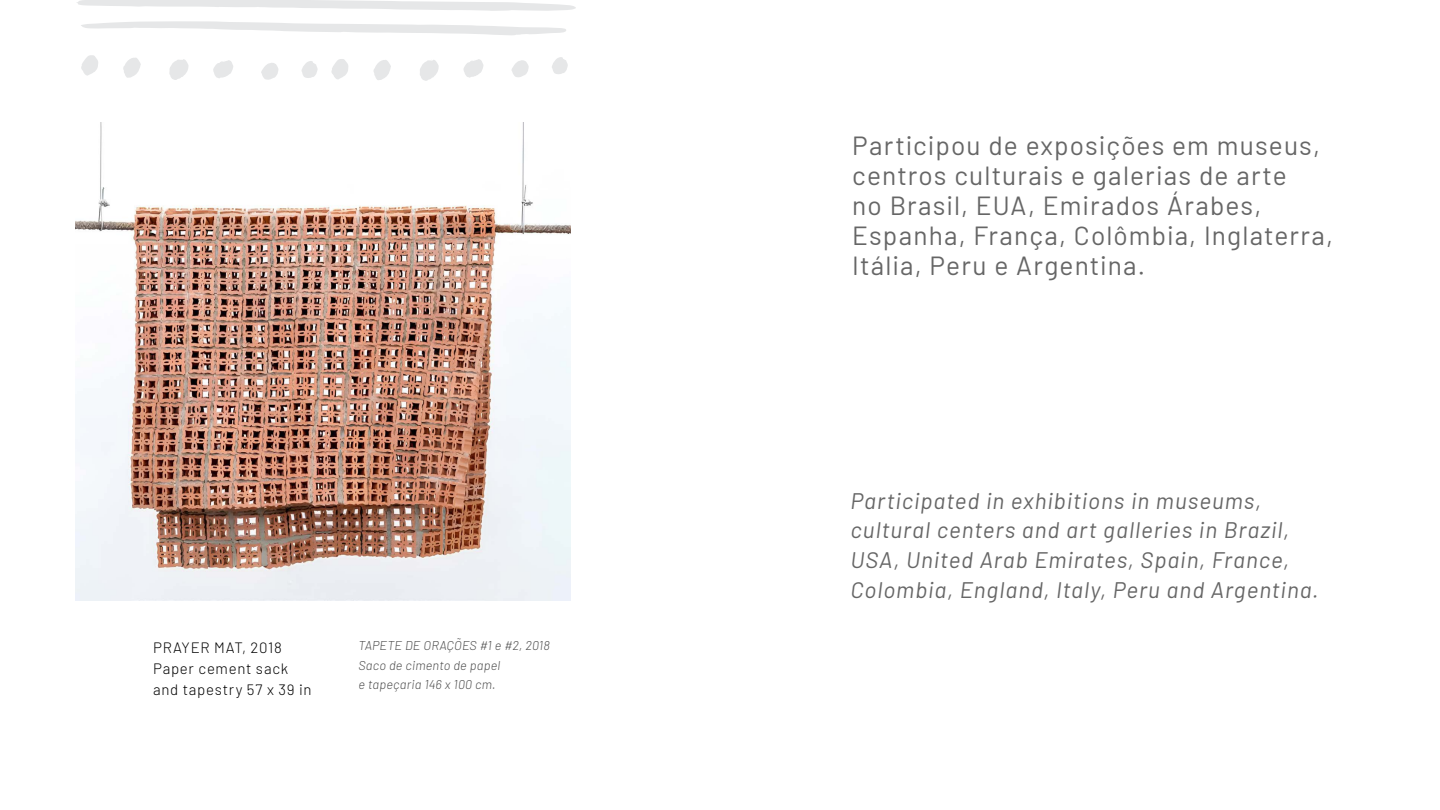
<style>
.page{position:relative;width:1440px;height:810px;background:#fff}
.page>*{position:absolute;margin:0;border:0;box-sizing:border-box;transform-origin:0 0}
.t1{font:26.25px/30px "Barlow";letter-spacing:.045em;color:#666}
.t2{font:italic 22.5px/30px "Barlow";letter-spacing:.045em;color:#666}
.t3{font:300 15px/21px "Barlow";letter-spacing:.05em;color:#000}
.t4{font:italic 300 12.75px/19.5px "Barlow";letter-spacing:.015em;color:#4d4d4d}
</style>
<div class="page">
<img style="left:75px;top:122px;width:496px;height:479px">
<svg style="left:123px;top:58px;width:18px;height:20px"></svg>
<svg style="left:81px;top:55px;width:17px;height:21px"></svg>
<svg style="left:301px;top:61px;width:17px;height:17px"></svg>
<svg style="left:169px;top:59px;width:20px;height:21px"></svg>
<svg style="left:261px;top:63px;width:18px;height:17px"></svg>
<svg style="left:213px;top:60px;width:20px;height:18px"></svg>
<svg style="left:373px;top:60px;width:18px;height:20px"></svg>
<svg style="left:331px;top:59px;width:17px;height:20px"></svg>
<svg style="left:552px;top:57px;width:16px;height:17px"></svg>
<svg style="left:420px;top:60px;width:19px;height:21px"></svg>
<svg style="left:512px;top:60px;width:17px;height:17px"></svg>
<svg style="left:463px;top:59px;width:21px;height:19px"></svg>
<svg style="left:81px;top:21px;width:485px;height:14px"></svg>
<svg style="left:77px;top:0;width:499px;height:11px"></svg>
<p class="t3" style="left:153px;top:635px;width:160px">PRAYER MAT, 2018<br>Paper cement sack and tapestry 57 x 39 in</p>
<p class="t4" style="left:358px;top:635px;width:193px">TAPETE DE ORAÇÕES #1 e #2, 2018<br>Saco de cimento de papel<br>e tapeçaria 146 x 100 cm.</p>
<p class="t1" style="left:852px;top:128px;width:482px">Participou de exposições em museus, centros culturais e galerias de arte<br>no Brasil, EUA, Emirados Árabes, Espanha, França, Colômbia, Inglaterra, Itália, Peru e Argentina.</p>
<p class="t2" style="left:850px;top:484px;width:470px">Participated in exhibitions in museums, cultural centers and art galleries in Brazil, USA, United Arab Emirates, Spain, France, Colombia, England, Italy, Peru and Argentina.</p>
</div>
